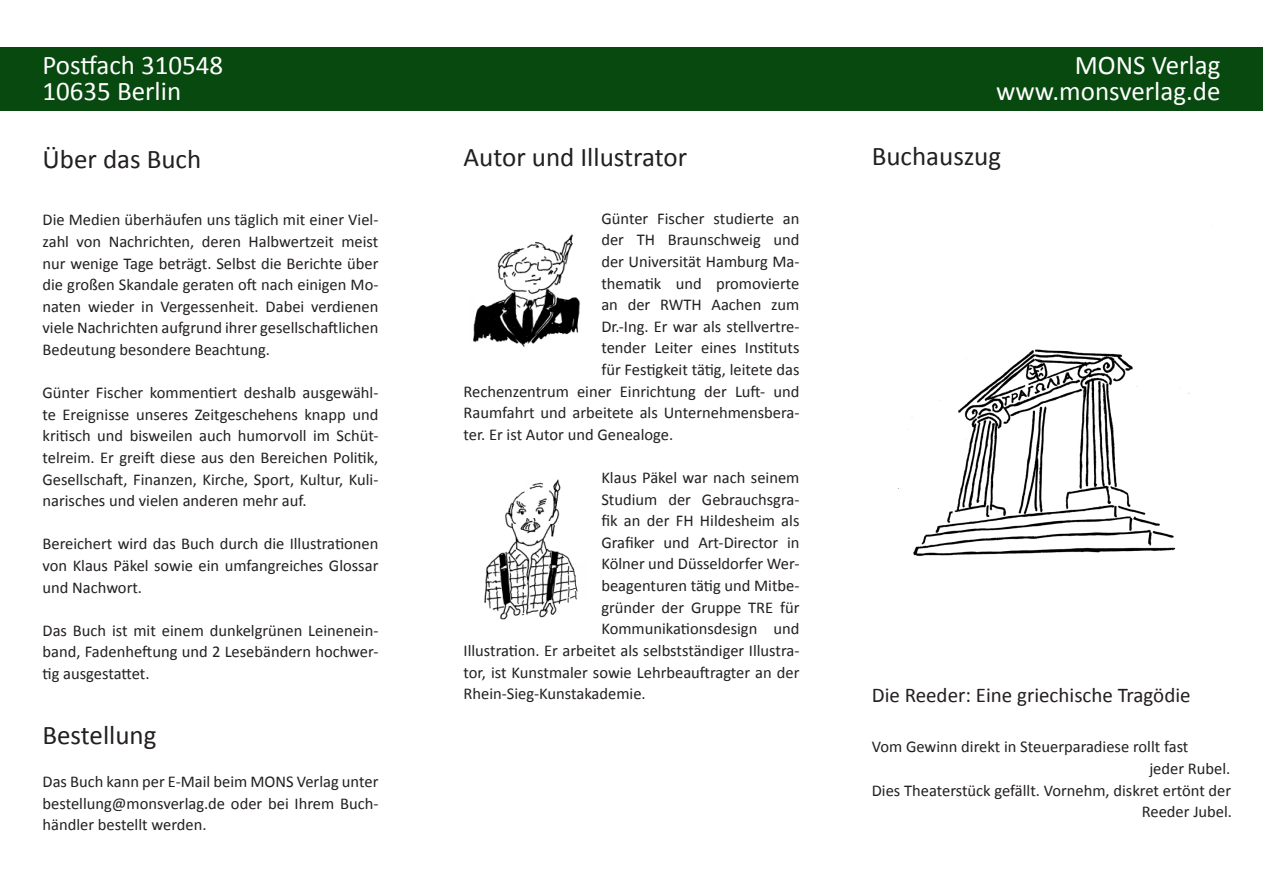
<style>
.page{position:relative;width:1263px;height:893px;background:#fff}
.page>*{position:absolute;margin:0;border:0;box-sizing:border-box;transform-origin:0 0}
.t1{font:27px "Calibri";color:#fff}
.t2{font:27px "Calibri";color:#231f20}
.t3{font:21px "Calibri";color:#231f20}
.t4{font:16.5px/21.6px "Calibri";color:#231f20;text-align:justify}
</style>
<div class="page">
<div style="left:0;top:47px;width:1263px;height:64px;background:#07490e"></div>
<img style="left:897px;top:349px;width:293px;height:207px">
<img style="left:473px;top:234px;width:107px;height:113px">
<img style="left:484px;top:479px;width:94px;height:141px">
<p class="t1" style="left:43px;top:48px;width:182px">Postfach 310548</p>
<p class="t1" style="left:43px;top:74px;width:140px">10635 Berlin</p>
<p class="t2" style="left:43px;top:142px;width:160px">Über das Buch</p>
<p class="t4" style="left:43px;top:209px;width:337px">Die Medien überhäufen uns täglich mit einer Viel&shy;zahl von Nachrichten, deren Halbwertzeit meist nur wenige Tage beträgt. Selbst die Berichte über die großen Skandale geraten oft nach einigen Mo&shy;naten wieder in Vergessenheit. Dabei verdienen viele Nachrichten aufgrund ihrer gesellschaftlichen Bedeutung besondere Beachtung.</p>
<p class="t4" style="left:43px;top:382px;width:337px">Günter Fischer kommentiert deshalb ausgewähl&shy;te Ereignisse unseres Zeitgeschehens knapp und kritisch und bisweilen auch humorvoll im Schüt&shy;telreim. Er greift diese aus den Bereichen Politik, Gesellschaft, Finanzen, Kirche, Sport, Kultur, Kuli&shy;narisches und vielen anderen mehr auf.</p>
<p class="t4" style="left:43px;top:533px;width:337px">Bereichert wird das Buch durch die Illustrationen von Klaus Päkel sowie ein umfangreiches Glossar und Nachwort.</p>
<p class="t4" style="left:43px;top:620px;width:337px">Das Buch ist mit einem dunkelgrünen Leinenein&shy;band, Fadenheftung und 2 Lesebändern hochwer&shy;tig ausgestattet.</p>
<p class="t2" style="left:43px;top:718px;width:115px">Bestellung</p>
<p class="t4" style="left:43px;top:771px;width:337px">Das Buch kann per E-Mail beim MONS Verlag unter bestellung@monsverlag.de oder bei Ihrem Buch&shy;händler bestellt werden.</p>
<p class="t1" style="left:1075px;top:48px;width:147px">MONS Verlag</p>
<p class="t1" style="left:996px;top:74px;width:226px">www.monsverlag.de</p>
<p class="t2" style="left:463px;top:140px;width:225px">Autor und Illustrator</p>
<p class="t2" style="left:872px;top:139px;width:131px">Buchauszug</p>
<p class="t4" style="left:601px;top:208px;width:200px">Günter Fischer studierte an</p>
<p class="t4" style="left:601px;top:229px;width:200px">der TH Braunschweig und</p>
<p class="t4" style="left:601px;top:251px;width:200px">der Universität Hamburg Ma-</p>
<p class="t4" style="left:601px;top:272px;width:200px">thematik und promovierte</p>
<p class="t4" style="left:601px;top:294px;width:200px">an der RWTH Aachen zum</p>
<p class="t4" style="left:601px;top:316px;width:200px">Dr.-Ing. Er war als stellvertre-</p>
<p class="t4" style="left:601px;top:337px;width:200px">tender Leiter eines Instituts</p>
<p class="t4" style="left:601px;top:359px;width:200px">für Festigkeit tätig, leitete das</p>
<p class="t4" style="left:463px;top:380px;width:337px">Rechenzentrum einer Einrichtung der Luft- und</p>
<p class="t4" style="left:463px;top:402px;width:337px">Raumfahrt und arbeitete als Unternehmensbera-</p>
<p class="t4" style="left:463px;top:424px;width:211px">ter. Er ist Autor und Genealoge.</p>
<p class="t4" style="left:601px;top:467px;width:200px">Klaus Päkel war nach seinem</p>
<p class="t4" style="left:601px;top:488px;width:200px">Studium der Gebrauchsgra-</p>
<p class="t4" style="left:601px;top:510px;width:200px">fik an der FH Hildesheim als</p>
<p class="t4" style="left:601px;top:532px;width:200px">Grafiker und Art-Director in</p>
<p class="t4" style="left:601px;top:553px;width:200px">Kölner und Düsseldorfer Wer-</p>
<p class="t4" style="left:601px;top:575px;width:200px">beagenturen tätig und Mitbe-</p>
<p class="t4" style="left:601px;top:596px;width:200px">gründer der Gruppe TRE für</p>
<p class="t4" style="left:601px;top:618px;width:200px">Kommunikationsdesign und</p>
<p class="t4" style="left:463px;top:640px;width:337px">Illustration. Er arbeitet als selbstständiger Illustra-</p>
<p class="t4" style="left:463px;top:661px;width:337px">tor, ist Kunstmaler sowie Lehrbeauftragter an der</p>
<p class="t4" style="left:463px;top:683px;width:184px">Rhein-Sieg-Kunstakademie.</p>
<p class="t3" style="left:872px;top:682px;width:320px">Die Reeder: Eine griechische Tragödie</p>
<p class="t4" style="left:872px;top:736px;width:318px">Vom Gewinn direkt in Steuerparadiese rollt fast</p>
<p class="t4" style="left:1149px;top:758px;width:82px">jeder Rubel.</p>
<p class="t4" style="left:872px;top:779px;width:362px;text-align:right">Dies Theaterstück gefällt. Vornehm, diskret ertönt der<br>Reeder Jubel.</p>
</div>
